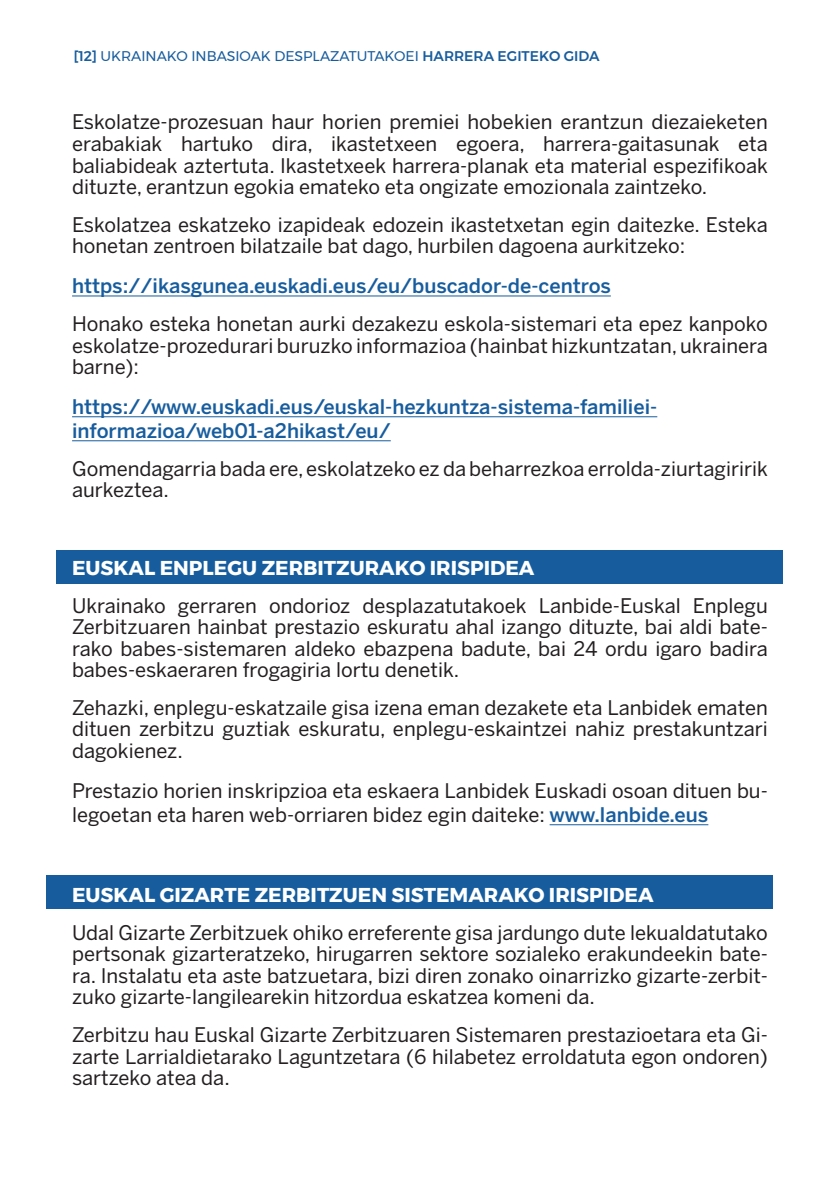
<style>
.page{position:relative;width:840px;height:1191px;background:#fff}
.page>*{position:absolute;margin:0;border:0;box-sizing:border-box;transform-origin:0 0}
.t1{font:20px/21.6px "Benton Sans";color:#231f20;text-align:justify}
.WEB{font:500 20px/24px "Benton Sans";color:#175d9e}
.t2{font:700 20px "Montserrat";color:#fff}
.t3{font:14px "Montserrat";color:#175d9e}
.s1{font-weight:500}
.s2{font-weight:500;color:#175d9e}
</style>
<div class="page">
<div style="left:46px;top:875px;width:725px;height:34px;background:#175d9e"></div>
<div style="left:57px;top:550px;width:725px;height:34px;background:#175d9e"></div>
<hr style="left:72px;top:296px;width:538px;height:1px;background:#175d9e">
<hr style="left:72px;top:416px;width:585px;height:1px;background:#175d9e">
<hr style="left:72px;top:440px;width:318px;height:1px;background:#175d9e">
<hr style="left:549px;top:824px;width:159px;height:1px;background:#175d9e">
<p class="t3" style="left:74px;top:45px;width:527px"><span class="s1">[12]</span> UKRAINAKO INBASIOAK DESPLAZATUTAKOEI <span class="s1">HARRERA EGITEKO GIDA</span></p>
<p class="t1" style="left:72px;top:111px;width:697px">Eskolatze-prozesuan haur horien premiei hobekien erantzun diezaieketen erabakiak hartuko dira, ikastetxeen egoera, harrera-gaitasunak eta baliabideak aztertuta. Ikastetxeek harrera-planak eta material espezifikoak dituzte, erantzun egokia emateko eta ongizate emozionala zaintzeko.</p>
<p class="t1" style="left:72px;top:213px;width:697px">Eskolatzea eskatzeko izapideak edozein ikastetxetan egin daitezke. Esteka honetan zentroen bilatzaile bat dago, hurbilen dagoena aurkitzeko:</p>
<p class="WEB" style="left:72px;top:274px;width:540px">https://ikasgunea.euskadi.eus/eu/buscador-de-centros</p>
<p class="t1" style="left:72px;top:312px;width:697px">Honako esteka honetan aurki dezakezu eskola-sistemari eta epez kanpoko eskolatze-prozedurari buruzko informazioa (hainbat hizkuntzatan, ukrainera barne):</p>
<p class="WEB" style="left:72px;top:394px;width:586px">https://www.euskadi.eus/euskal-hezkuntza-sistema-familiei&shy;informazioa/web01-a2hikast/eu/</p>
<p class="t1" style="left:72px;top:457px;width:697px">Gomendagarria bada ere, eskolatzeko ez da beharrezkoa errolda-ziurtagiririk aurkeztea.</p>
<p class="t2" style="left:72px;top:552px;width:463px">EUSKAL ENPLEGU ZERBITZURAKO IRISPIDEA</p>
<p class="t1" style="left:72px;top:594px;width:697px">Ukrainako gerraren ondorioz desplazatutakoek Lanbide-Euskal Enplegu Zerbitzuaren hainbat prestazio eskuratu ahal izango dituzte, bai aldi bate&shy;rako babes-sistemaren aldeko ebazpena badute, bai 24 ordu igaro badira babes-eskaeraren frogagiria lortu denetik.</p>
<p class="t1" style="left:72px;top:696px;width:697px">Zehazki, enplegu-eskatzaile gisa izena eman dezakete eta Lanbidek ematen dituen zerbitzu guztiak eskuratu, enplegu-eskaintzei nahiz prestakuntzari dagokienez.</p>
<p class="t1" style="left:72px;top:778px;width:697px;line-height:24px">Prestazio horien inskripzioa eta eskaera Lanbidek Euskadi osoan dituen bu&shy;legoetan eta haren web-orriaren bidez egin daiteke: <span class="s2">www.lanbide.eus</span></p>
<p class="t2" style="left:72px;top:879px;width:582px">EUSKAL GIZARTE ZERBITZUEN SISTEMARAKO IRISPIDEA</p>
<p class="t1" style="left:72px;top:921px;width:697px">Udal Gizarte Zerbitzuek ohiko erreferente gisa jardungo dute lekualdatutako pertsonak gizarteratzeko, hirugarren sektore sozialeko erakundeekin bate&shy;ra. Instalatu eta aste batzuetara, bizi diren zonako oinarrizko gizarte-zerbit&shy;zuko gizarte-langilearekin hitzordua eskatzea komeni da.</p>
<p class="t1" style="left:72px;top:1023px;width:697px">Zerbitzu hau Euskal Gizarte Zerbitzuaren Sistemaren prestazioetara eta Gi&shy;zarte Larrialdietarako Laguntzetara (6 hilabetez erroldatuta egon ondoren) sartzeko atea da.</p>
</div>
